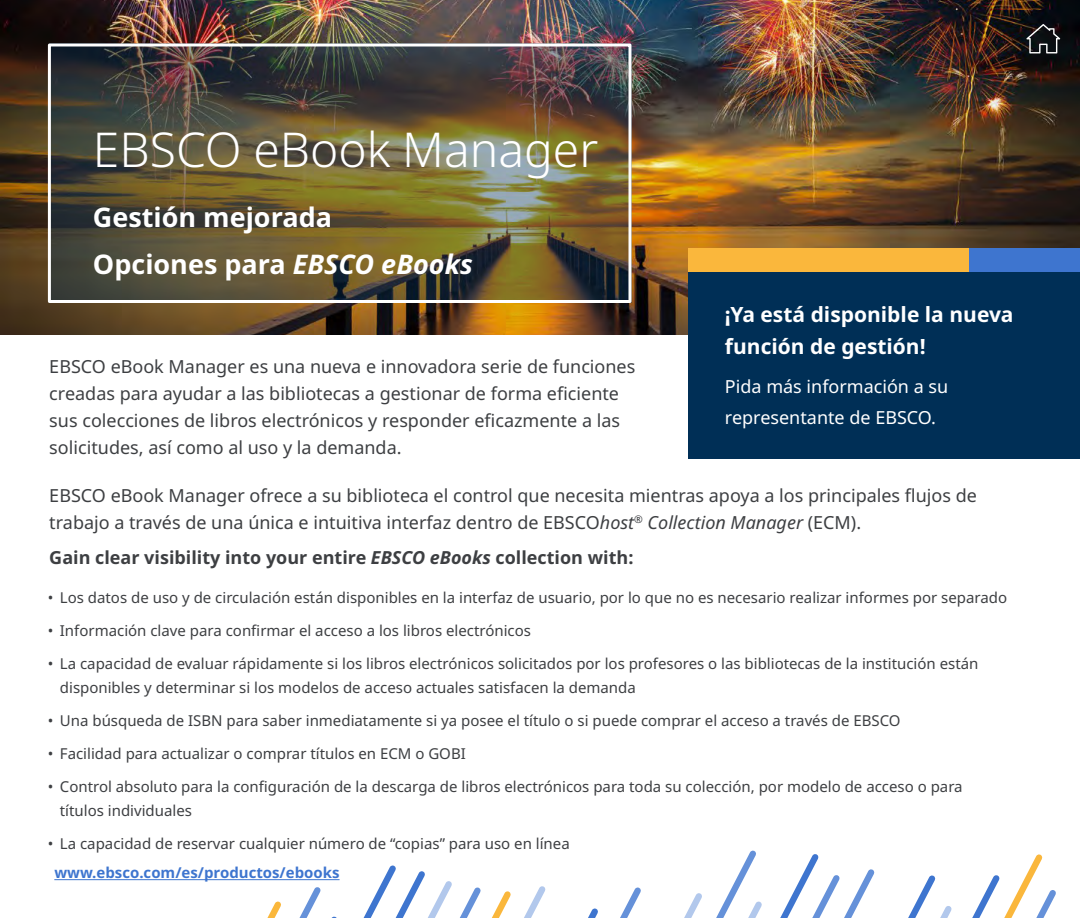
<style>
.page{position:relative;width:1080px;height:918px;background:#fff}
.page>*{position:absolute;margin:0;border:0;box-sizing:border-box;transform-origin:0 0}
.t1{font:300 48px "Noto Sans";color:#fff}
.t2{font:700 27px "Noto Sans";color:#fff}
.paragraph_large{font:700 21px/31.5px "Noto Sans";color:#fff}
.small_paragraph{font:18px/27px "Noto Sans";color:#3d3f42}
.small_paragraph-2{font:700 18px "Noto Sans";color:#3d3f42}
.paragraph_large-2{font:18px/31.5px "Noto Sans";color:#fff}
.t3{font:15px/24px "Noto Sans";color:#3d3f42}
.small_paragraph-3{font:700 15px "Noto Sans";color:#3e75cf}
.s1{font-style:italic}
</style>
<div class="page">
<svg style="left:129px;top:850px;width:927px;height:68px"></svg>
<img style="left:0;top:0;width:1080px;height:334px">
<img style="left:52px;top:48px;width:576px;height:251px">
<div style="left:48px;top:44px;width:584px;height:259px;border:3px solid #fff"></div>
<hr style="left:54px;top:879px;width:286px;height:1px;background:#3e75cf">
<svg style="left:1026px;top:24px;width:34px;height:29px"></svg>
<div style="left:688px;top:272px;width:392px;height:187px;background:#002f56"></div>
<div style="left:688px;top:248px;width:282px;height:24px;background:#fab73c"></div>
<div style="left:970px;top:248px;width:110px;height:24px;background:#3e75cf"></div>
<h1 class="t1" style="left:93px;top:116px;width:507px">EBSCO eBook Manager</h1>
<h4 class="t2" style="left:93px;top:198px;width:241px">Gestión mejorada</h4>
<h4 class="t2" style="left:93px;top:245px;width:381px">Opciones para <span class="s1">EBSCO eBooks</span></h4>
<p class="small_paragraph" style="left:49px;top:354px;width:588px">EBSCO eBook Manager es una nueva e innovadora serie de funciones creadas para ayudar a las bibliotecas a gestionar de forma eficiente sus colecciones de libros electrónicos y responder eficazmente a las solicitudes, así como al uso y la demanda.</p>
<p class="paragraph_large" style="left:725px;top:299px;width:290px">¡Ya está disponible la nueva función de gestión!</p>
<p class="paragraph_large-2" style="left:725px;top:371px;width:225px">Pida más información a su representante de EBSCO.</p>
<p class="small_paragraph" style="left:49px;top:483px;width:929px">EBSCO eBook Manager ofrece a su biblioteca el control que necesita mientras apoya a los principales flujos de trabajo a través de una única e intuitiva interfaz dentro de EBSCO<span class="s1">host</span><sup>®</sup> <span class="s1">Collection Manager</span> (ECM).</p>
<p class="small_paragraph-2" style="left:49px;top:545px;width:586px">Gain clear visibility into your entire <span class="s1">EBSCO eBooks</span> collection with:</p>
<p class="t3" style="left:48px;top:585px;width:961px">• Los datos de uso y de circulación están disponibles en la interfaz de usuario, por lo que no es necesario realizar informes por separado</p>
<p class="t3" style="left:48px;top:618px;width:485px">• Información clave para confirmar el acceso a los libros electrónicos</p>
<p class="t3" style="left:60px;top:651px;width:920px;text-indent:-12px">• La capacidad de evaluar rápidamente si los libros electrónicos solicitados por los profesores o las bibliotecas de la institución están disponibles y determinar si los modelos de acceso actuales satisfacen la demanda</p>
<p class="t3" style="left:48px;top:708px;width:854px">• Una búsqueda de ISBN para saber inmediatamente si ya posee el título o si puede comprar el acceso a través de EBSCO</p>
<p class="t3" style="left:48px;top:741px;width:419px">• Facilidad para actualizar o comprar títulos en ECM o GOBI</p>
<p class="t3" style="left:60px;top:774px;width:904px;text-indent:-12px">• Control absoluto para la configuración de la descarga de libros electrónicos para toda su colección, por modelo de acceso o para títulos individuales</p>
<p class="t3" style="left:48px;top:831px;width:523px">• La capacidad de reservar cualquier número de “copias” para uso en línea</p>
<p class="small_paragraph-3" style="left:54px;top:862px;width:287px">www.ebsco.com/es/productos/ebooks</p>
</div>
